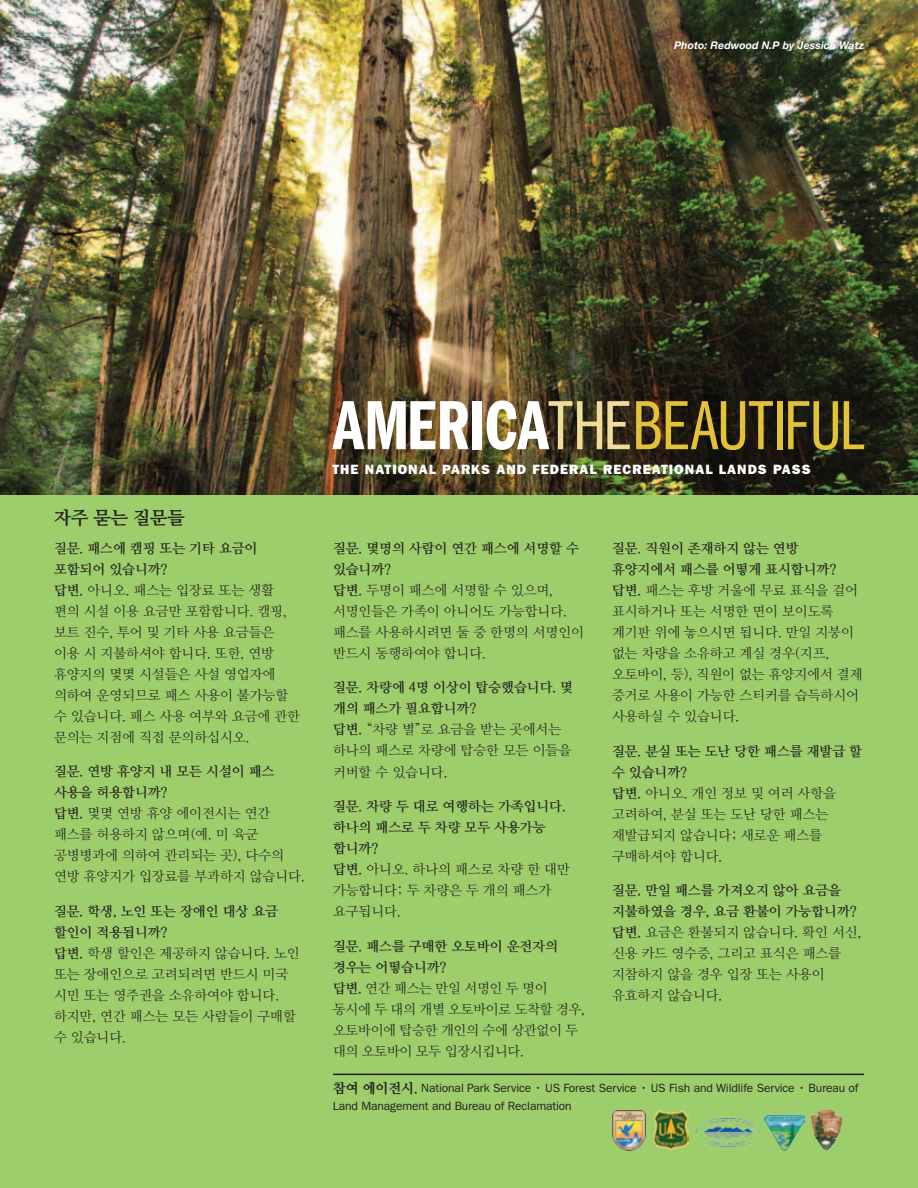
<style>
.page{position:relative;width:918px;height:1188px;background:#fff}
.page>*{position:absolute;margin:0;border:0;box-sizing:border-box;transform-origin:0 0}
.t1{font:72px "ITC Franklin Gothic Std Bk Cp";letter-spacing:.005em;color:#e4c238}
.t2{font:800 18px "Nanum Myeongjo";color:#231f20}
.t3{font:13.5px/21px "Nanum Myeongjo";color:#231f20}
.t4{font:13.5px/21px "Nanum Myeongjo";letter-spacing:-.02em;color:#231f20}
.t5{font:700 13.5px/21px "Nanum Myeongjo";color:#231f20}
.t6{font:13.5px "ITC Franklin Gothic Std Hvy";letter-spacing:.08em;color:#fff}
.t7{font:12px/18px "ITC Franklin Gothic Std";letter-spacing:-.01em;color:#231f20}
.t8{font:italic 700 10.5px "Helvetica Neue";letter-spacing:.01em;color:#fff}
.s1{font-weight:700}
.s2{font-family:"ITC Franklin Gothic Std Dm Cp";color:#fff}
.s3{color:#f0dd9a}
.s4{font-weight:400}
.s5{font-family:"Nanum Myeongjo";font-weight:800;font-size:13.5px}
</style>
<div class="page">
<div style="left:0;top:460px;width:918px;height:728px;background:#9dce6b"></div>
<hr style="left:333px;top:1074px;width:531px;height:1px;background:#231f20">
<img style="left:0;top:0;width:918px;height:495px">
<img style="left:612px;top:1111px;width:33px;height:39px">
<img style="left:653px;top:1111px;width:36px;height:39px">
<img style="left:764px;top:1114px;width:41px;height:37px">
<img style="left:811px;top:1109px;width:21px;height:41px">
<img style="left:697px;top:1118px;width:62px;height:29px">
<p class="t8" style="left:674px;top:37px;width:191px">Photo: Redwood N.P by Jessica Watz</p>
<h2 class="t2" style="left:54px;top:507px;width:132px">자주 묻는 질문들</h2>
<p class="t3" style="left:54px;top:537px;width:248px"><span class="s1">질문. 패스에 캠핑 또는 기타 요금이 포함되어 있습니까?<br>답변.</span> 아니오. 패스는 입장료 또는 생활 편의 시설 이용 요금만 포함합니다. 캠핑, 보트 진수, 투어 및 기타 사용 요금들은 이용 시 지불하셔야 합니다. 또한, 연방 휴양지의 몇몇 시설들은 사설 영업자에 의하여 운영되므로 패스 사용이 불가능할 수 있습니다. 패스 사용 여부와 요금에 관한 문의는 지점에 직접 문의하십시오.</p>
<p class="t3" style="left:54px;top:761px;width:252px"><span class="s1">질문. 연방 휴양지 내 모든 시설이 패스 사용을 허용합니까?<br>답변.</span> 몇몇 연방 휴양 에이전시는 연간 패스를 허용하지 않으며(예. 미 육군 공병병과에 의하여 관리되는 곳), 다수의 연방 휴양지가 입장료를 부과하지 않습니다.</p>
<p class="t3" style="left:54px;top:901px;width:247px"><span class="s1">질문. 학생, 노인 또는 장애인 대상 요금 할인이 적용됩니까?<br>답변.</span> 학생 할인은 제공하지 않습니다. 노인 또는 장애인으로 고려되려면 반드시 미국 시민 또는 영주권을 소유하여야 합니다. 하지만, 연간 패스는 모든 사람들이 구매할 수 있습니다.</p>
<p class="t1" style="left:333px;top:386px;width:532px"><span class="s2">AMERICA</span><span class="s3">THE</span>BEAUTIFUL</p>
<p class="t6" style="left:332px;top:461px;width:480px">THE NATIONAL PARKS AND FEDERAL RECREATIONAL LANDS PASS</p>
<p class="t3" style="left:333px;top:538px;width:253px"><span class="s1">질문. 몇명의 사람이 연간 패스에 서명할 수 있습니까?<br>답변.</span> 두명이 패스에 서명할 수 있으며, 서명인들은 가족이 아니어도 가능합니다. 패스를 사용하시려면 둘 중 한명의 서명인이 반드시 동행하여야 합니다.</p>
<p class="t3" style="left:333px;top:677px;width:242px"><span class="s1">질문. 차량에 4명 이상이 탑승했습니다. 몇 개의 패스가 필요합니까?<br>답변.</span> “차량 별”로 요금을 받는 곳에서는 하나의 패스로 차량에 탑승한 모든 이들을 커버할 수 있습니다.</p>
<p class="t5" style="left:333px;top:796px;width:238px">질문. 차량 두 대로 여행하는 가족입니다. 하나의 패스로 두 차량 모두 사용가능 합니까?<br>답변. <span class="s4">아니오. 하나의 패스로 차량 한 대만 가능합니다; 두 차량은 두 개의 패스가 요구됩니다.</span></p>
<p class="t4" style="left:333px;top:935px;width:253px"><span class="s1">질문. 패스를 구매한 오토바이 운전자의 경우는 어떻습니까?<br>답변.</span> 연간 패스는 만일 서명인 두 명이 동시에 두 대의 개별 오토바이로 도착할 경우, 오토바이에 탑승한 개인의 수에 상관없이 두 대의 오토바이 모두 입장시킵니다.</p>
<p class="t3" style="left:612px;top:538px;width:252px"><span class="s1">질문. 직원이 존재하지 않는 연방 휴양지에서 패스를 어떻게 표시합니까? 답변.</span> 패스는 후방 거울에 무료 표식을 걸어 표시하거나 또는 서명한 면이 보이도록 계기판 위에 놓으시면 됩니다. 만일 지붕이 없는 차량을 소유하고 계실 경우(지프, 오토바이, 등), 직원이 없는 휴양지에서 결제 증거로 사용이 가능한 스티커를 습득하시어 사용하실 수 있습니다.</p>
<p class="t3" style="left:612px;top:740px;width:252px"><span class="s1">질문. 분실 또는 도난 당한 패스를 재발급 할 수 있습니까?<br>답변.</span> 아니오. 개인 정보 및 여러 사항을 고려하여, 분실 또는 도난 당한 패스는 재발급되지 않습니다; 새로운 패스를 구매하셔야 합니다.</p>
<p class="t3" style="left:612px;top:880px;width:251px"><span class="s1">질문. 만일 패스를 가져오지 않아 요금을 지불하였을 경우, 요금 환불이 가능합니까? 답변.</span> 요금은 환불되지 않습니다. 확인 서신, 신용 카드 영수증, 그리고 표식은 패스를 지참하지 않을 경우 입장 또는 사용이 유효하지 않습니다.</p>
<p class="t7" style="left:333px;top:1079px;width:527px"><span class="s5">참여 에이전시.</span> National Park Service • US Forest Service • US Fish and Wildlife Service • Bureau of<br>Land Management and Bureau of Reclamation</p>
</div>
